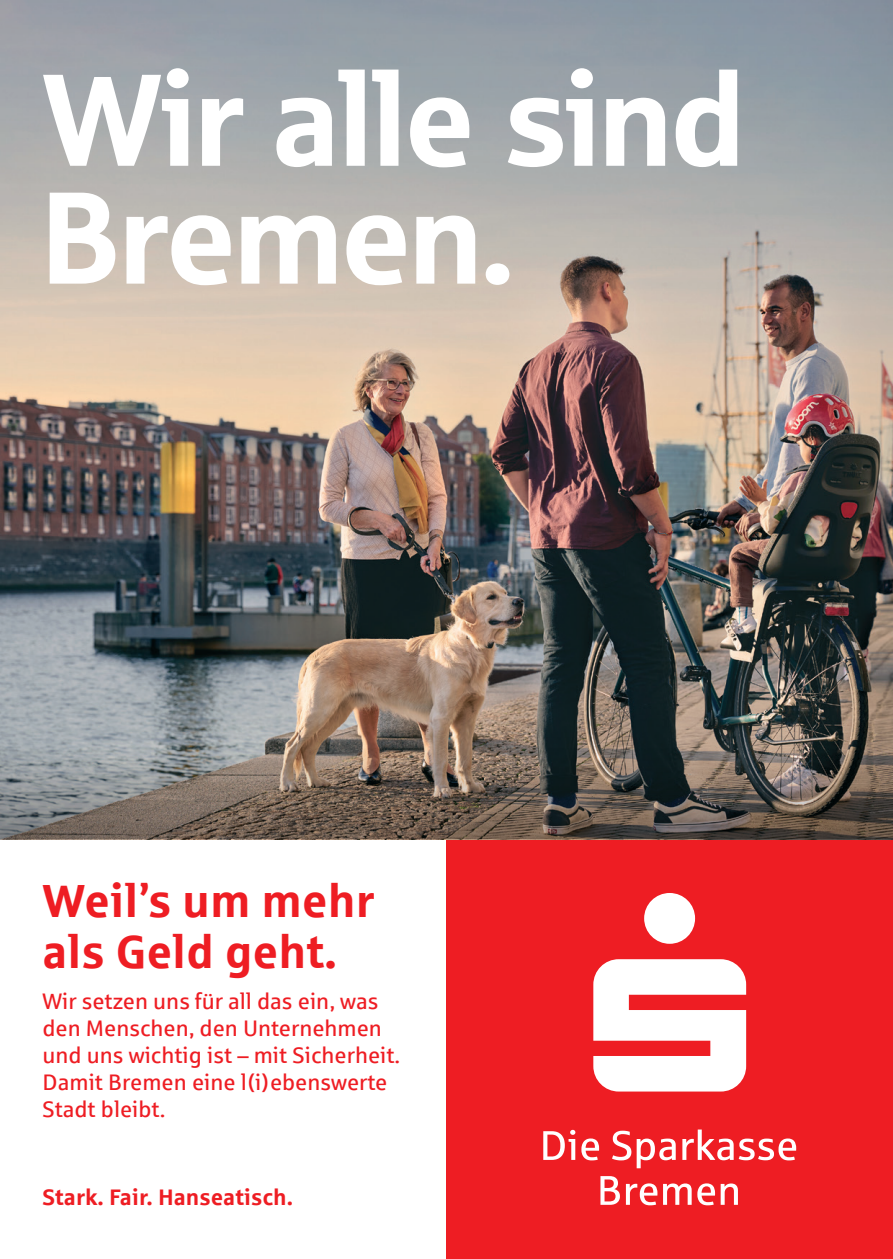
<style>
.page{position:relative;width:893px;height:1259px;background:#fff}
.page>*{position:absolute;margin:0;border:0;box-sizing:border-box;transform-origin:0 0}
.t1{font:130.8px/117.9px "Sparkasse Head";color:#fff}
.t2{font:700 46.5px/51.3px "Sparkasse Rg";color:#ee1d23}
.t3{font:22.5px/27px "Sparkasse Rg";color:#ee1d23}
.t4{font:700 22.5px "Sparkasse Rg";color:#ee1d23}
</style>
<div class="page">
<div style="left:446px;top:839px;width:447px;height:420px;background:#ee1d23"></div>
<img style="left:0;top:439px;width:893px;height:275px">
<svg style="left:0;top:0;width:893px;height:439px;background:#b1a9a4"></svg>
<img style="left:0;top:714px;width:893px;height:125px">
<svg style="left:593px;top:893px;width:153px;height:198px"></svg>
<svg style="left:600px;top:1176px;width:138px;height:29px"></svg>
<svg style="left:543px;top:1129px;width:253px;height:39px"></svg>
<h1 class="t1" style="left:42px;top:56px;width:703px">Wir alle sind<br>Bremen.</h1>
<h2 class="t2" style="left:43px;top:873px;width:333px">Weil’s um mehr als Geld geht.</h2>
<p class="t3" style="left:43px;top:987px;width:359px">Wir setzen uns für all das ein, was den Menschen, den Unternehmen und uns wichtig ist – mit Sicherheit.<br>Damit Bremen eine l(i)ebenswerte<br>Stadt bleibt.</p>
<p class="t4" style="left:43px;top:1183px;width:252px">Stark. Fair. Hanseatisch.</p>
</div>
